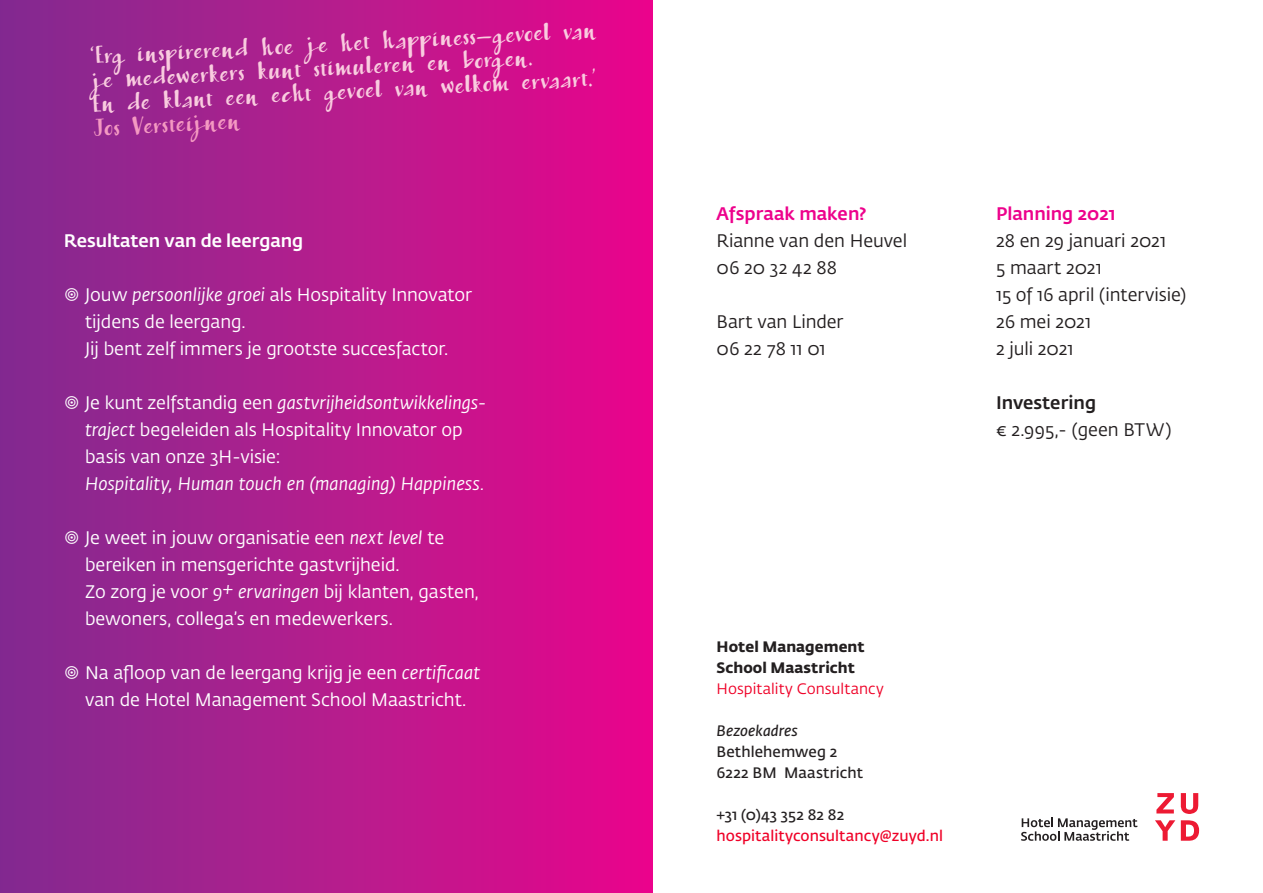
<style>
.page{position:relative;width:1263px;height:893px;background:#fff}
.page>*{position:absolute;margin:0;border:0;box-sizing:border-box;transform-origin:0 0}
.t1{font:24px/24px "Bambusa Pro Basic";color:#f9ccdf}
.t2{font:24px "Bambusa Pro Basic";color:#f499c2}
.t3{font:18px/27px "Fedra Sans Std";letter-spacing:-.005em;color:#fff}
.t4{font:18px/27px "Fedra Sans Std";letter-spacing:-.005em;color:#231f20}
.t5{font:italic 18px "Fedra Sans Std";letter-spacing:.005em;color:#fff}
.t6{font:500 18px "Fedra Sans Std";color:#ed028c}
.t7{font:500 18px "Fedra Sans Std";letter-spacing:-.005em;color:#fff}
.t8{font:500 18px "Fedra Sans Std";color:#231f20}
.t9{font:600 15px/21px "Fedra Sans Std";letter-spacing:.01em;color:#231f20}
.t10{font:700 15px/21px "Fedra Sans Std";letter-spacing:.005em;color:#231f20}
.t11{font:600 15px "Fedra Sans Std";letter-spacing:.005em;color:#ef0027}
.t12{font:15px "Fedra Sans Std";letter-spacing:.005em;color:#ef0027}
.t13{font:italic 600 15px "Fedra Sans Std";letter-spacing:.005em;color:#231f20}
.s1{font-style:italic}
</style>
<div class="page">
<div style="left:0;top:0;width:653px;height:893px;background:linear-gradient(to right,#812e90,#e9078b)"></div>
<svg style="left:1156px;top:793px;width:18px;height:20px"></svg>
<svg style="left:1181px;top:793px;width:17px;height:21px"></svg>
<svg style="left:1155px;top:820px;width:20px;height:21px"></svg>
<svg style="left:1181px;top:820px;width:18px;height:21px"></svg>
<svg style="left:1021px;top:818px;width:116px;height:23px"></svg>
<h1 class="t1" style="left:89px;top:43px;width:508px;rotate:-3deg">‘Erg inspirerend hoe je het happiness-gevoel van je medewerkers kunt stimuleren en borgen.<br>En de klant een echt gevoel van welkom ervaart.’</h1>
<h1 class="t2" style="left:93px;top:113px;width:148px;rotate:-3deg">Jos Versteijnen</h1>
<p class="t7" style="left:64px;top:230px;width:241px">Resultaten van de leergang</p>
<p class="t3" style="left:85px;top:282px;width:389px;text-indent:-21px">◎ Jouw <span class="s1">persoonlijke groei</span> als Hospitality Innovator tijdens de leergang.<br>Jij bent zelf immers je grootste succesfactor.</p>
<p class="t3" style="left:85px;top:390px;width:403px;text-indent:-21px">◎ Je kunt zelfstandig een <span class="s1">gastvrijheidsontwikkelings&shy;traject</span> begeleiden als Hospitality Innovator op basis van onze 3H-visie:</p>
<p class="t5" style="left:85px;top:473px;width:401px">Hospitality, Human touch en (managing) Happiness.</p>
<p class="t3" style="left:85px;top:525px;width:395px;text-indent:-21px">◎ Je weet in jouw organisatie een <span class="s1">next level</span> te bereiken in mensgerichte gastvrijheid.<br>Zo zorg je voor <span class="s1">9</span><sup>+</sup> <span class="s1">ervaringen</span> bij klanten, gasten, bewoners, collega’s en medewerkers.</p>
<p class="t3" style="left:64px;top:660px;width:418px;text-align:center">◎ Na afloop van de leergang krijg je een <span class="s1">certificaat </span>van de Hotel Management School Maastricht.</p>
<p class="t6" style="left:716px;top:203px;width:152px">Afspraak maken?</p>
<p class="t4" style="left:716px;top:228px;width:192px">Rianne van den Heuvel<br>06 20 32 42 88</p>
<p class="t4" style="left:716px;top:309px;width:129px">Bart van Linder<br>06 22 78 11 01</p>
<p class="t6" style="left:996px;top:203px;width:121px">Planning 2021</p>
<p class="t4" style="left:996px;top:228px;width:192px">28 en 29 januari 2021<br>5 maart 2021<br>15 of 16 april (intervisie)<br>26 mei 2021<br>2 juli 2021</p>
<p class="t8" style="left:996px;top:392px;width:101px">Investering</p>
<p class="t4" style="left:996px;top:417px;width:177px">€ 2.995,- (geen BTW)</p>
<p class="t10" style="left:716px;top:636px;width:150px">Hotel Management<br>School Maastricht</p>
<p class="t12" style="left:716px;top:680px;width:169px">Hospitality Consultancy</p>
<p class="t13" style="left:716px;top:722px;width:83px">Bezoekadres</p>
<p class="t9" style="left:716px;top:742px;width:148px">Bethlehemweg 2<br>6222 BM Maastricht</p>
<p class="t9" style="left:716px;top:805px;width:129px">+31 (0)43 352 82 82</p>
<p class="t11" style="left:716px;top:827px;width:228px">hospitalityconsultancy@zuyd.nl</p>
</div>
